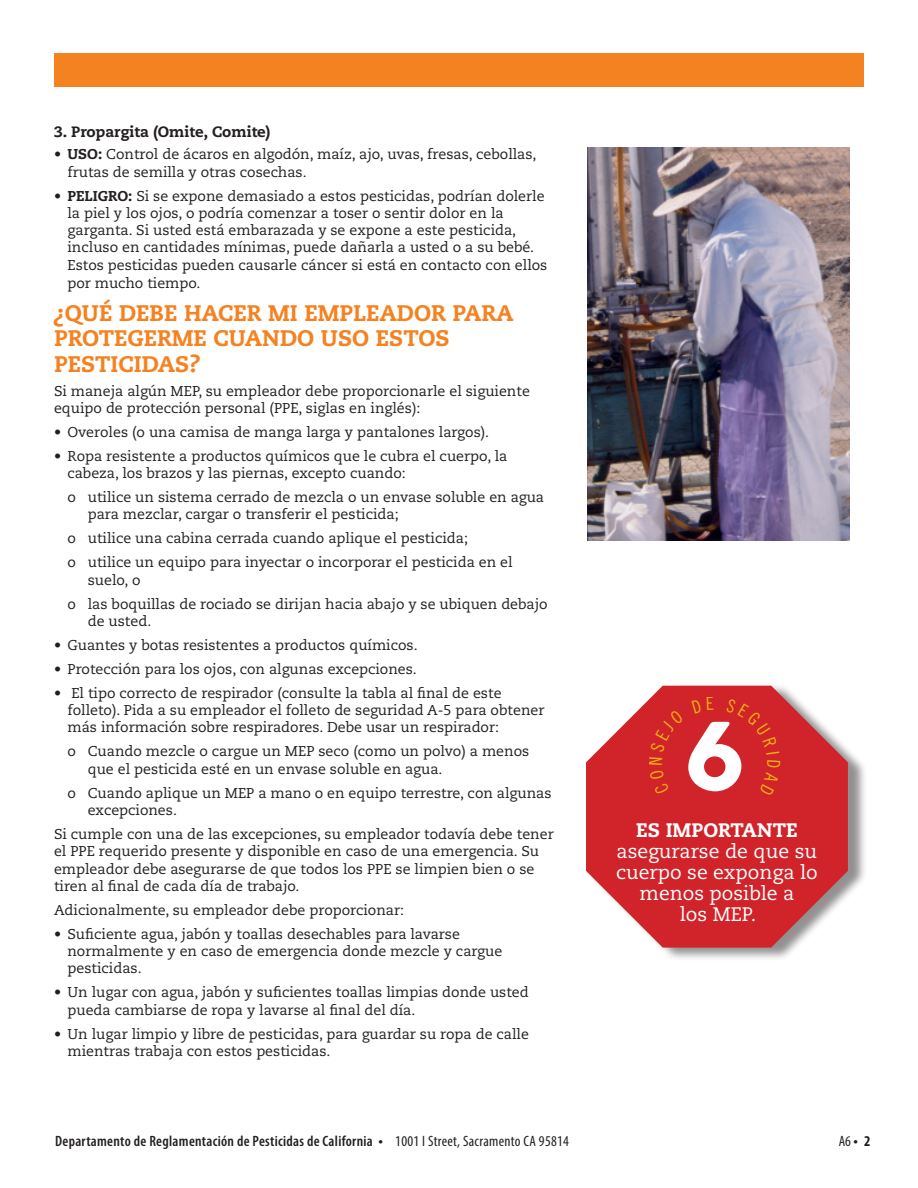
<style>
.page{position:relative;width:918px;height:1188px;background:#fff}
.page>*{position:absolute;margin:0;border:0;box-sizing:border-box;transform-origin:0 0}
.t1{font:103.5px "Archive";color:#fff}
.t2{font:800 22.5px/25.5px "Caecilia LT Std";color:#f58220}
.t3{font:19.5px/21px "Caecilia LT Std";color:#fff;text-align:center}
.t4{font:600 condensed 15px "Myriad Pro";letter-spacing:.02em;color:#231f20}
.t5{font:800 15px "Caecilia LT Std";color:#231f20}
.t6{font:condensed 15px "Myriad Pro";color:#231f20}
.t7{font:14.25px/17.2px "Caecilia LT Std";color:#231f20}
.s1{font-weight:800}
.s2{font-weight:400}
.s3{font-weight:700}
</style>
<div class="page">
<div style="left:54px;top:53px;width:810px;height:33px;background:#f58220"></div>
<img style="left:588px;top:147px;width:261px;height:394px">
<div style="left:589px;top:683px;width:279px;height:279px;background:#231f20;opacity:.5"></div>
<svg style="left:586px;top:686px;width:262px;height:262px;fill:#d1232a"></svg>
<div style="left:649px;top:710px;width:35px;height:84px;background:#d1232a"></div>
<svg style="left:692px;top:697px;width:22px;height:17px"></svg>
<div style="left:726px;top:699px;width:53px;height:56px;background:#d1232a"></div>
<svg style="left:759px;top:761px;width:21px;height:35px"></svg>
<h3 class="t5" style="left:54px;top:122px;width:218px">3. Propargita (Omite, Comite)</h3>
<p class="t7" style="left:54px;top:146px;width:484px"><span class="s1">• USO:</span> Control de ácaros en algodón, maíz, ajo, uvas, fresas, cebollas,</p>
<p class="t7" style="left:67px;top:163px;width:241px">frutas de semilla y otras cosechas.</p>
<p class="t7" style="left:54px;top:187px;width:492px"><span class="s1">• PELIGRO:</span> Si se expone demasiado a estos pesticidas, podrían dolerle</p>
<p class="t7" style="left:67px;top:205px;width:481px">la piel y los ojos, o podría comenzar a toser o sentir dolor en la garganta. Si usted está embarazada y se expone a este pesticida, incluso en cantidades mínimas, puede dañarla a usted o a su bebé.<br>Estos pesticidas pueden causarle cáncer si está en contacto con ellos</p>
<p class="t7" style="left:67px;top:275px;width:135px">por mucho tiempo.</p>
<h3 class="t2" style="left:54px;top:300px;width:461px">¿QUÉ DEBE HACER MI EMPLEADOR PARA<br>PROTEGERME CUANDO USO ESTOS<br>PESTICIDAS?</h3>
<p class="t7" style="left:54px;top:382px;width:477px">Si maneja algún MEP, su empleador debe proporcionarle el siguiente equipo de protección personal (PPE, siglas en inglés):</p>
<p class="t7" style="left:54px;top:424px;width:437px">• Overoles (o una camisa de manga larga y pantalones largos).</p>
<p class="t7" style="left:67px;top:448px;width:441px;text-indent:-13px">• Ropa resistente a productos químicos que le cubra el cuerpo, la cabeza, los brazos y las piernas, excepto cuando:</p>
<p class="t7" style="left:88px;top:489px;width:458px;text-indent:-20px">o utilice un sistema cerrado de mezcla o un envase soluble en agua para mezclar, cargar o transferir el pesticida;</p>
<p class="t7" style="left:67px;top:530px;width:402px">o utilice una cabina cerrada cuando aplique el pesticida;</p>
<p class="t7" style="left:88px;top:554px;width:426px;text-indent:-20px">o utilice un equipo para inyectar o incorporar el pesticida en el suelo, o</p>
<p class="t7" style="left:88px;top:595px;width:461px;text-indent:-20px">o las boquillas de rociado se dirijan hacia abajo y se ubiquen debajo de usted.</p>
<p class="t7" style="left:54px;top:637px;width:365px">• Guantes y botas resistentes a productos químicos.</p>
<p class="t7" style="left:54px;top:661px;width:364px">• Protección para los ojos, con algunas excepciones.</p>
<p class="t7" style="left:67px;top:685px;width:479px;text-indent:-13px">• El tipo correcto de respirador (consulte la tabla al fnal de este folleto). Pida a su empleador el folleto de seguridad A-5 para obtener más información sobre respiradores. Debe usar un respirador:</p>
<p class="t7" style="left:88px;top:743px;width:443px;text-indent:-20px">o Cuando mezcle o cargue un MEP seco (como un polvo) a menos que el pesticida esté en un envase soluble en agua.</p>
<p class="t7" style="left:88px;top:784px;width:465px;text-indent:-20px">o Cuando aplique un MEP a mano o en equipo terrestre, con algunas excepciones.</p>
<p class="t7" style="left:54px;top:826px;width:501px">Si cumple con una de las excepciones, su empleador todavía debe tener el PPE requerido presente y disponible en caso de una emergencia. Su empleador debe asegurarse de que todos los PPE se limpien bien o se tiren al fnal de cada día de trabajo.</p>
<p class="t7" style="left:54px;top:901px;width:352px">Adicionalmente, su empleador debe proporcionar:</p>
<p class="t7" style="left:67px;top:925px;width:436px;text-indent:-13px">• Sufciente agua, jabón y toallas desechables para lavarse normalmente y en caso de emergencia donde mezcle y cargue pesticidas.</p>
<p class="t7" style="left:67px;top:984px;width:463px;text-indent:-13px">• Un lugar con agua, jabón y sufcientes toallas limpias donde usted pueda cambiarse de ropa y lavarse al fnal del día.</p>
<p class="t7" style="left:67px;top:1025px;width:463px;text-indent:-13px">• Un lugar limpio y libre de pesticidas, para guardar su ropa de calle mientras trabaja con estos pesticidas.</p>
<p class="t1" style="left:684px;top:694px;width:63px">6</p>
<p class="t3" style="left:616px;top:820px;width:203px"><span class="s1">ES IMPORTANTE </span>asegurarse de que su cuerpo se exponga lo menos posible a<br>los MEP.</p>
<p class="t4" style="left:55px;top:1132px;width:515px">Departamento de Reglamentación de Pesticidas de California ● <span class="s2">1001 I Street, Sacramento CA 95814</span></p>
<p class="t6" style="left:839px;top:1132px;width:33px">A6 ● <span class="s3">2</span></p>
</div>
